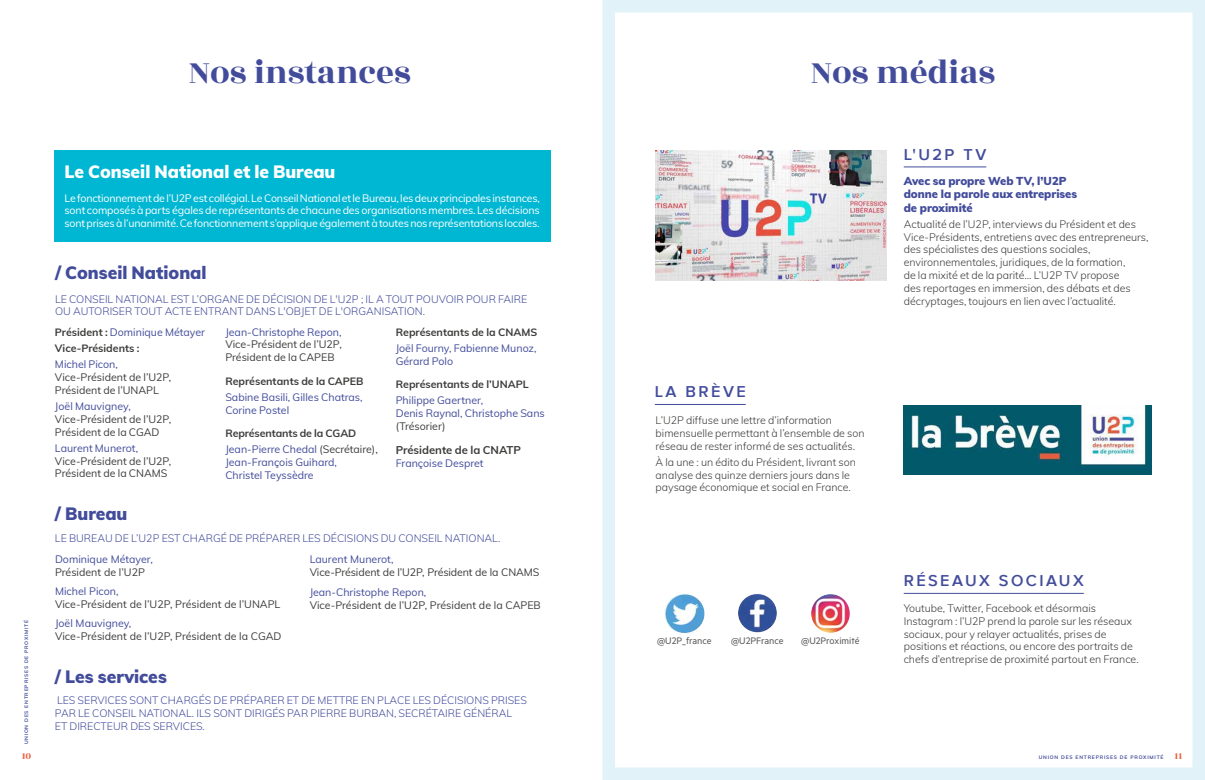
<style>
.page{position:relative;width:1205px;height:780px;background:#fff}
.page>*{position:absolute;margin:0;border:0;box-sizing:border-box;transform-origin:0 0}
.t1{font:35px "Rozha One";color:#424c9b}
.t2{font:900 17.5px "Muli";color:#424c9b}
.t3{font:900 17.5px "Muli";color:#fff}
.t4{font:600 16.25px "Proxima Nova";letter-spacing:.15em;color:#424c9b}
.t5{font:900 11.25px/13.5px "Muli";color:#424c9b}
.t6{font:700 11.25px "Muli";color:#3c3c3b}
.t7{font:300 10.62px/12.8px "Muli";color:#3c3c3b}
.t8{font:10.62px/12.8px "Muli";color:#3c3c3b}
.t9{font:300 10.62px/12.8px "Muli";color:#424c9b}
.t10{font:10.62px/12.8px "Muli";color:#424c9b}
.t11{font:10.62px/12.8px "Muli";letter-spacing:-.015em;color:#fff;text-align:justify}
.t12{font:700 10.62px/16.2px "Muli";color:#3c3c3b}
.t13{font:10.62px "Metric";color:#575757}
.t14{font:10px "Rozha One";color:#eb5d3e}
.t15{font:700 5px "Muli";letter-spacing:.15em;color:#424c9b}
.s1{font-weight:400;color:#424c9b}
.s2{font-weight:400}
.s3{font-family:"Rozha One";font-weight:400;font-size:10px;color:#eb5d3e}
</style>
<div class="page">
<div style="left:602px;top:0;width:603px;height:780px;border:12px solid #e1f2f8"></div>
<div style="left:54px;top:150px;width:496px;height:91px;background:#00b7d3"></div>
<img style="left:656px;top:151px;width:230px;height:130px">
<img style="left:904px;top:405px;width:248px;height:69px">
<img style="left:738px;top:593px;width:39px;height:39px;border-radius:19px">
<img style="left:811px;top:594px;width:39px;height:38px;border-radius:19px">
<img style="left:664px;top:594px;width:41px;height:39px">
<hr style="left:655px;top:404px;width:91px;height:1px;background:#424c9b">
<hr style="left:904px;top:167px;width:82px;height:1px;background:#424c9b">
<hr style="left:904px;top:593px;width:180px;height:1px;background:#424c9b">
<div style="left:603px;top:0;width:601px;height:7px;background:#e1f2f8"></div>
<div style="left:603px;top:775px;width:601px;height:5px;background:#e1f2f8"></div>
<hr style="left:1201px;top:0;width:4px;height:780px;background:#e1f2f8">
<h1 class="t1" style="left:189px;top:48px;width:223px">Nos instances</h1>
<p class="t15" style="left:23px;top:744px;width:126px;rotate:-90deg">UNION DES ENTREPRISES DE PROXIMITÉ</p>
<h2 class="t3" style="left:64px;top:159px;width:272px">Le Conseil National et le Bureau</h2>
<p class="t11" style="left:64px;top:191px;width:477px">Le fonctionnement de l’U2P est collégial. Le Conseil National et le Bureau, les deux principales instances, sont composés à parts égales de représentants de chacune des organisations membres. Les décisions sont prises à l’unanimité. Ce fonctionnement s’applique également à toutes nos représentations locales.</p>
<h2 class="t2" style="left:55px;top:260px;width:153px">/ Conseil National</h2>
<p class="t9" style="left:55px;top:292px;width:474px">LE CONSEIL NATIONAL EST L’ORGANE DE DÉCISION DE L'U2P ; IL A TOUT POUVOIR POUR FAIRE<br>OU AUTORISER TOUT ACTE ENTRANT DANS L'OBJET DE L'ORGANISATION.</p>
<p class="t12" style="left:55px;top:323px;width:152px">Président : <span class="s1">Dominique Métayer<br></span>Vice-Présidents :</p>
<p class="t10" style="left:55px;top:357px;width:65px">Michel Picon,</p>
<p class="t8" style="left:55px;top:370px;width:118px">Vice-Président de l’U2P,<br>Président de l’UNAPL</p>
<p class="t10" style="left:55px;top:399px;width:77px">Joël Mauvigney,</p>
<p class="t8" style="left:55px;top:412px;width:118px">Vice-Président de l’U2P,<br>Président de la CGAD</p>
<p class="t10" style="left:55px;top:441px;width:85px">Laurent Munerot,</p>
<p class="t8" style="left:55px;top:454px;width:118px">Vice-Président de l’U2P,<br>Président de la CNAMS</p>
<h2 class="t2" style="left:55px;top:501px;width:74px">/ Bureau</h2>
<p class="t10" style="left:225px;top:325px;width:118px">Jean-Christophe Repon,</p>
<p class="t8" style="left:225px;top:338px;width:118px">Vice-Président de l’U2P,<br>Président de la CAPEB</p>
<p class="t12" style="left:225px;top:372px;width:140px">Représentants de la CAPEB</p>
<p class="t10" style="left:225px;top:390px;width:139px">Sabine Basili, Gilles Chatras,<br>Corine Postel</p>
<p class="t12" style="left:225px;top:424px;width:154px">Représentants de la CGAD<br><span class="s1">Jean-Pierre Chedal</span> <span class="s2">(Secrétaire),</span></p>
<p class="t10" style="left:225px;top:455px;width:113px">Jean-François Guihard,<br>Christel Teyssèdre</p>
<p class="t12" style="left:396px;top:323px;width:143px">Représentants de la CNAMS</p>
<p class="t10" style="left:396px;top:341px;width:142px">Joël Fourny, Fabienne Munoz,<br>Gérard Polo</p>
<p class="t12" style="left:396px;top:375px;width:134px">Représentants de l’UNAPL</p>
<p class="t10" style="left:396px;top:393px;width:151px">Philippe Gaertner,<br>Denis Raynal, Christophe Sans</p>
<p class="t8" style="left:396px;top:419px;width:51px">(Trésorier)</p>
<p class="t6" style="left:396px;top:442px;width:127px">Présidente de la CNATP</p>
<p class="t10" style="left:396px;top:456px;width:89px">Françoise Despret</p>
<p class="t9" style="left:55px;top:531px;width:447px">LE BUREAU DE L’U2P EST CHARGÉ DE PRÉPARER LES DÉCISIONS DU CONSEIL NATIONAL.</p>
<p class="t10" style="left:55px;top:552px;width:99px">Dominique Métayer,</p>
<p class="t8" style="left:55px;top:565px;width:91px">Président de l’U2P</p>
<p class="t10" style="left:55px;top:584px;width:65px">Michel Picon,</p>
<p class="t8" style="left:55px;top:597px;width:227px">Vice-Président de l’U2P, Président de l’UNAPL</p>
<p class="t10" style="left:55px;top:616px;width:78px">Joël Mauvigney,</p>
<p class="t8" style="left:55px;top:629px;width:228px">Vice-Président de l’U2P, Président de la CGAD</p>
<p class="t10" style="left:310px;top:552px;width:85px">Laurent Munerot,</p>
<p class="t8" style="left:310px;top:565px;width:231px">Vice-Président de l’U2P, Président de la CNAMS</p>
<p class="t10" style="left:310px;top:585px;width:118px">Jean-Christophe Repon,</p>
<p class="t8" style="left:310px;top:597px;width:233px">Vice-Président de l’U2P, Président de la CAPEB</p>
<h2 class="t2" style="left:55px;top:663px;width:113px">/ Les services</h2>
<p class="t9" style="left:55px;top:693px;width:473px">LES SERVICES SONT CHARGÉS DE PRÉPARER ET DE METTRE EN PLACE LES DÉCISIONS PRISES<br>PAR LE CONSEIL NATIONAL. ILS SONT DIRIGÉS PAR PIERRE BURBAN, SECRÉTAIRE GÉNÉRAL<br>ET DIRECTEUR DES SERVICES.</p>
<h1 class="t1" style="left:811px;top:48px;width:185px">Nos médias</h1>
<h3 class="t4" style="left:904px;top:145px;width:84px">L'U2P TV</h3>
<h3 class="t4" style="left:655px;top:382px;width:93px">LA BRÈVE</h3>
<p class="t7" style="left:656px;top:413px;width:210px">L’U2P diffuse une lettre d’information bimensuelle permettant à l’ensemble de son réseau de rester informé de ses actualités.</p>
<p class="t7" style="left:656px;top:455px;width:202px">À la une : un édito du Président, livrant son analyse des quinze derniers jours dans le paysage économique et social en France.</p>
<p class="t13" style="left:657px;top:634px;width:56px">@U2P_france</p>
<p class="t13" style="left:731px;top:634px;width:54px">@U2PFrance</p>
<p class="t13" style="left:801px;top:634px;width:60px">@U2Proximité</p>
<p class="t5" style="left:904px;top:173px;width:175px">Avec sa propre Web TV, l’U2P donne la parole aux entreprises de proximité</p>
<p class="t7" style="left:904px;top:217px;width:246px">Actualité de l’U2P, interviews du Président et des Vice-Présidents, entretiens avec des entrepreneurs, des spécialistes des questions sociales, environnementales, juridiques, de la formation,<br>de la mixité et de la parité… L’U2P TV propose<br>des reportages en immersion, des débats et des décryptages, toujours en lien avec l’actualité.</p>
<h3 class="t4" style="left:904px;top:571px;width:182px">RÉSEAUX SOCIAUX</h3>
<p class="t7" style="left:904px;top:601px;width:236px">Youtube, Twitter, Facebook et désormais Instagram : l’U2P prend la parole sur les réseaux sociaux, pour y relayer actualités, prises de positions et réactions, ou encore des portraits de chefs d’entreprise de proximité partout en France.</p>
<p class="t14" style="left:22px;top:749px;width:11px">10</p>
<p class="t15" style="left:1039px;top:753px;width:145px">UNION DES ENTREPRISES DE PROXIMITÉ <span class="s3">11</span></p>
</div>
